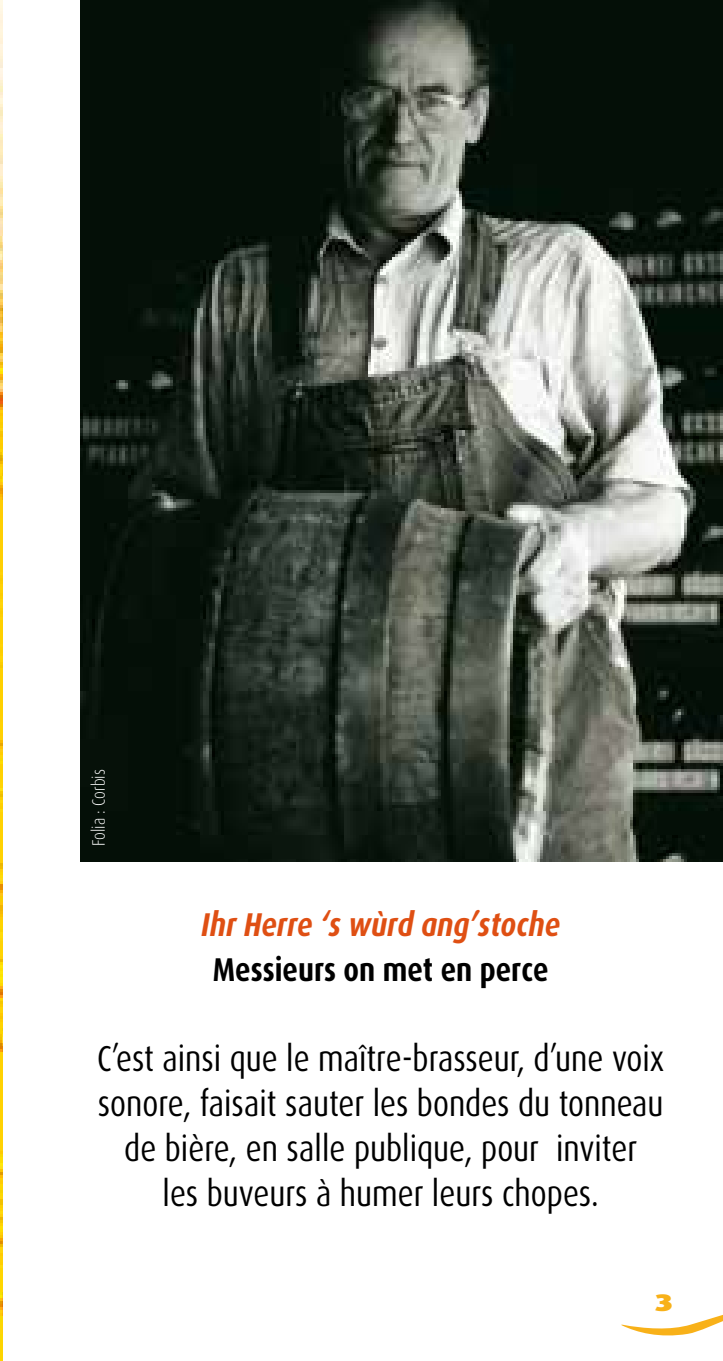
<style>
.page{position:relative;width:723px;height:1361px;background:#fff}
.page>*{position:absolute;margin:0;border:0;box-sizing:border-box;transform-origin:0 0}
.t1{font:36px/45px "Dax";color:#000;text-align:center;scale:.85 1}
.t2{font:italic 700 33px "Dax";color:#df4f13;scale:.85 1}
.t3{font:700 33px "Dax";color:#000;scale:.85 1}
.t4{font:900 24px "Dax";color:#f8b119;scale:1.3 1}
.t5{font:300 18px "Dax";color:#fff;scale:.85 1}
</style>
<div class="page">
<svg style="left:621px;top:1315px;width:102px;height:21px"></svg>
<img style="left:0;top:0;width:2px;height:1361px">
<img style="left:81px;top:0;width:642px;height:862px">
<p class="t5" style="left:89px;top:846px;width:92px;rotate:-90deg">Folia : Corbis</p>
<p class="t2" style="left:201px;top:905px;width:424px">Ihr Herre ‘s wùrd ang’stoche</p>
<p class="t3" style="left:213px;top:950px;width:396px">Messieurs on met en perce</p>
<p class="t1" style="left:97px;top:1036px;width:669px">C’est ainsi que le maître-brasseur, d’une voix sonore, faisait sauter les bondes du tonneau de bière, en salle publique, pour inviter<br>les buveurs à humer leurs chopes.</p>
<p class="t4" style="left:655px;top:1289px;width:16px">3</p>
</div>
